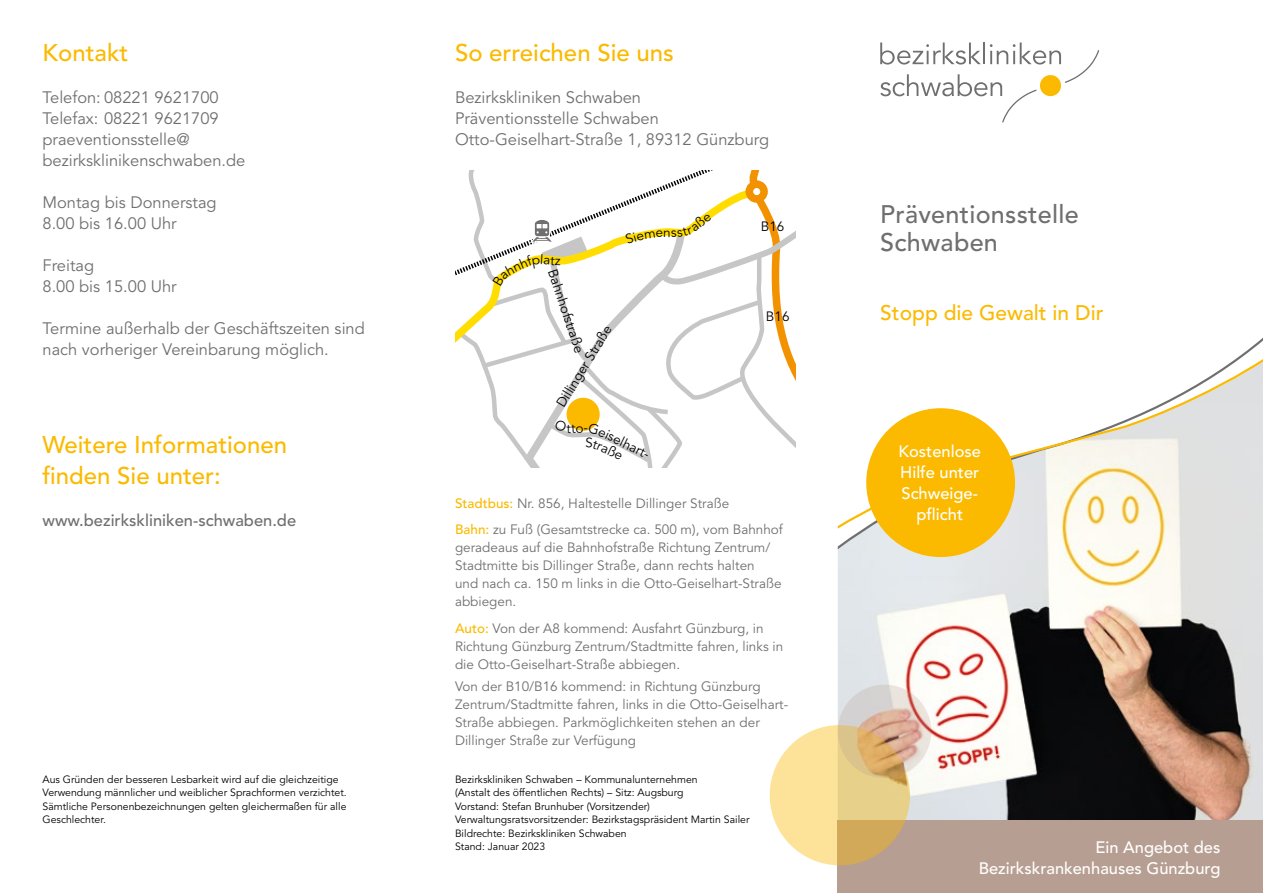
<style>
.page{position:relative;width:1263px;height:893px;background:#fff}
.page>*{position:absolute;margin:0;border:0;box-sizing:border-box;transform-origin:0 0}
.t1{font:500 25.2px/27.5px "Avenir LT";letter-spacing:.01em;color:#706f6f}
.t2{font:500 24px/31.5px "Avenir LT";color:#fbba00}
.t3{font:500 21px "Avenir LT";color:#fbba00}
.t4{font:16.5px/21px "Avenir LT";color:#706f6f}
.t5{font:500 16.5px/21px "Avenir LT";color:#fff;text-align:right}
.t6{font:500 16.5px "Avenir LT";color:#706f6f}
.t7{font:13.5px/18px "Avenir LT";color:#706f6f}
.t8{font:13.5px "Avenir LT";color:#000}
.t9{font:10.5px/13.5px "Avenir LT";color:#000}
.s1{font-weight:500;color:#fbba00}
</style>
<div class="page">
<img style="left:838px;top:549px;width:425px;height:272px">
<svg style="left:880px;top:43px;width:219px;height:80px"></svg>
<div style="left:838px;top:821px;width:425px;height:72px;background:#b79e92"></div>
<svg style="left:838px;top:338px;width:425px;height:211px"></svg>
<svg style="left:838px;top:351px;width:425px;height:178px"></svg>
<svg style="left:770px;top:725px;width:140px;height:140px;background:#efd389"></svg>
<div style="left:866px;top:408px;width:149px;height:149px;background:#fbba00;border-radius:50%"></div>
<svg style="left:838px;top:685px;width:93px;height:93px;background:#d9ba9e"></svg>
<svg style="left:455px;top:170px;width:340px;height:298px"></svg>
<h2 class="t2" style="left:43px;top:37px;width:87px">Kontakt</h2>
<p class="t4" style="left:43px;top:87px;width:204px">Telefon: 08221 9621700<br>Telefax: 08221 9621709 praeventionsstelle@ bezirksklinikenschwaben.de</p>
<p class="t4" style="left:43px;top:192px;width:176px">Montag bis Donnerstag<br>8.00 bis 16.00 Uhr</p>
<p class="t4" style="left:43px;top:255px;width:136px">Freitag<br>8.00 bis 15.00 Uhr</p>
<p class="t4" style="left:43px;top:318px;width:324px">Termine außerhalb der Geschäftszeiten sind nach vorheriger Vereinbarung möglich.</p>
<h2 class="t2" style="left:43px;top:429px;width:246px">Weitere Informationen finden Sie unter:</h2>
<p class="t6" style="left:43px;top:511px;width:255px">www.bezirkskliniken-schwaben.de</p>
<p class="t9" style="left:43px;top:773px;width:306px">Aus Gründen der besseren Lesbarkeit wird auf die gleichzeitige Verwendung männlicher und weiblicher Sprachformen verzichtet.<br>Sämtliche Personenbezeichnungen gelten gleichermaßen für alle Geschlechter.</p>
<h2 class="t2" style="left:455px;top:37px;width:220px">So erreichen Sie uns</h2>
<p class="t4" style="left:455px;top:87px;width:316px">Bezirkskliniken Schwaben<br>Präventionsstelle Schwaben<br>Otto-Geiselhart-Straße 1, 89312 Günzburg</p>
<p class="t8" style="left:559px;top:267px;width:89px;rotate:71deg">Bahnhofstraße</p>
<p class="t8" style="left:553px;top:402px;width:95px;rotate:-59deg">Dillinger Straße</p>
<p class="t8" style="left:624px;top:434px;width:35px;rotate:26deg">lhart-</p>
<p class="t8" style="left:761px;top:218px;width:25px">B16</p>
<p class="t8" style="left:766px;top:309px;width:25px">B16</p>
<p class="t7" style="left:455px;top:490px;width:329px;line-height:26.5px"><span class="s1">Stadtbus:</span> Nr. 856, Haltestelle Dillinger Straße<br><span class="s1">Bahn:</span> zu Fuß (Gesamtstrecke ca. 500 m), vom Bahnhof</p>
<p class="t7" style="left:455px;top:539px;width:328px">geradeaus auf die Bahnhofstraße Richtung Zentrum/ Stadtmitte bis Dillinger Straße, dann rechts halten<br>und nach ca. 150 m links in die Otto-Geiselhart-Straße abbiegen.</p>
<p class="t7" style="left:455px;top:620px;width:330px"><span class="s1">Auto:</span> Von der A8 kommend: Ausfahrt Günzburg, in<br>Richtung Günzburg Zentrum/Stadtmitte fahren, links in die Otto-Geiselhart-Straße abbiegen.</p>
<p class="t7" style="left:455px;top:678px;width:335px">Von der B10/B16 kommend: in Richtung Günzburg Zentrum/Stadtmitte fahren, links in die Otto-Geiselhart-Straße abbiegen. Parkmöglichkeiten stehen an der Dillinger Straße zur Verfügung</p>
<p class="t9" style="left:455px;top:773px;width:296px">Bezirkskliniken Schwaben – Kommunalunternehmen<br>(Anstalt des öffentlichen Rechts) – Sitz: Augsburg<br>Vorstand: Stefan Brunhuber (Vorsitzender)<br>Verwaltungsratsvorsitzender: Bezirkstagspräsident Martin Sailer Bildrechte: Bezirkskliniken Schwaben<br>Stand: Januar 2023</p>
<h1 class="t1" style="left:880px;top:202px;width:200px">Präventionsstelle<br>Schwaben</h1>
<h3 class="t3" style="left:880px;top:300px;width:225px">Stopp die Gewalt in Dir</h3>
<p class="t5" style="left:898px;top:442px;width:84px;text-align:center">Kostenlose<br>Hilfe unter<br>Schweige&shy;pflicht</p>
<p class="t5" style="left:979px;top:837px;width:243px">Ein Angebot des<br>Bezirkskrankenhauses Günzburg</p>
</div>
